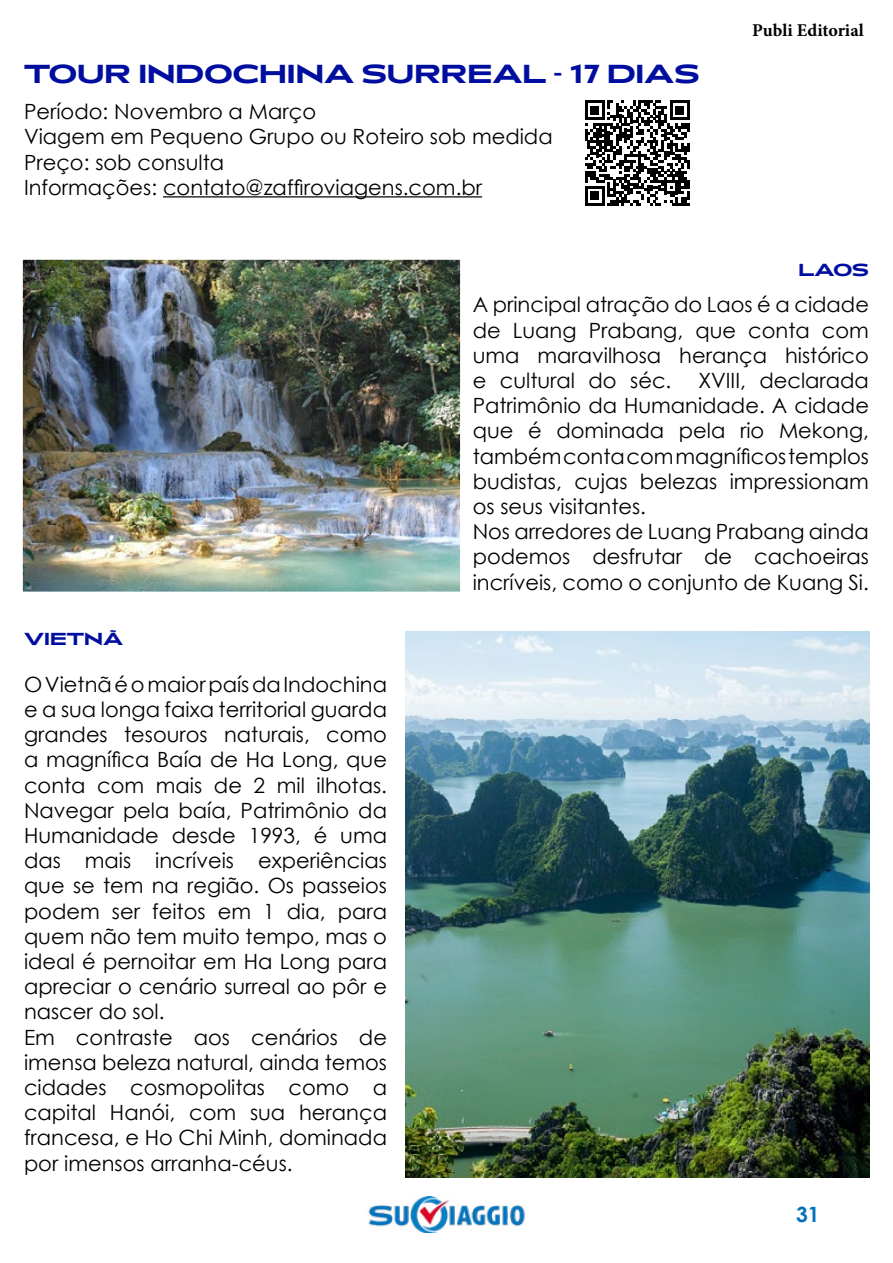
<style>
.page{position:relative;width:893px;height:1263px;background:#fff}
.page>*{position:absolute;margin:0;border:0;box-sizing:border-box;transform-origin:0 0}
.t1{font:700 27px "Anisette Std";color:#000e9f}
.t2{font:21px/25.2px "Century Gothic";color:#000}
.t3{font:700 21px "Century Gothic";color:#0071bc}
.t4{font:700 18px "Minion Pro";color:#000}
.t5{font:700 18px "Anisette Std";color:#000e9f}
</style>
<div class="page">
<img style="left:368px;top:1196px;width:157px;height:36px">
<img style="left:405px;top:631px;width:464px;height:547px">
<img style="left:24px;top:261px;width:435px;height:329px">
<div style="left:10px;top:247px;width:463px;height:357px;border:13px solid #fff"></div>
<hr style="left:163px;top:196px;width:319px;height:1px;background:#000">
<svg style="left:585px;top:101px;width:104px;height:104px"></svg>
<p class="t1" style="left:24px;top:59px;width:677px">TOUR INDOCHINA SURREAL - 17 DIAS</p>
<p class="t2" style="left:24px;top:99px;width:530px">Período: Novembro a Março<br>Viagem em Pequeno Grupo ou Roteiro sob medida Preço: sob consulta<br>Informações: contato@zaffiroviagens.com.br</p>
<p class="t4" style="left:752px;top:18px;width:113px">Publi Editorial</p>
<p class="t5" style="left:24px;top:629px;width:101px">VIETNÃ</p>
<p class="t2" style="left:24px;top:671px;width:365px">O Vietnã é o maior país da Indochina e a sua longa faixa territorial guarda grandes tesouros naturais, como a magnífica Baía de Ha Long, que conta com mais de 2 mil ilhotas.<br>Navegar pela baía, Patrimônio da<br>Humanidade desde 1993, é uma das mais incríveis experiências que se tem na região. Os passeios podem ser feitos em 1 dia, para quem não tem muito tempo, mas o ideal é pernoitar em Ha Long para apreciar o cenário surreal ao pôr e nascer do sol.<br>Em contraste aos cenários de imensa beleza natural, ainda temos cidades cosmopolitas como a capital Hanói, com sua herança francesa, e Ho Chi Minh, dominada por imensos arranha-céus.</p>
<p class="t5" style="left:799px;top:260px;width:72px">LAOS</p>
<p class="t2" style="left:473px;top:292px;width:398px;text-align:justify">A principal atração do Laos é a cidade de Luang Prabang, que conta com uma maravilhosa herança histórico e cultural do séc.</p>
<p class="t2" style="left:473px;top:367px;width:398px;text-indent:226px">XVIII, declarada<br>Patrimônio da Humanidade. A cidade que é dominada pela rio Mekong, também conta com magníficos templos budistas, cujas belezas impressionam os seus visitantes.<br>Nos arredores de Luang Prabang ainda podemos desfrutar de cachoeiras incríveis, como o conjunto de Kuang Si.</p>
<p class="t3" style="left:796px;top:1199px;width:25px">31</p>
</div>
